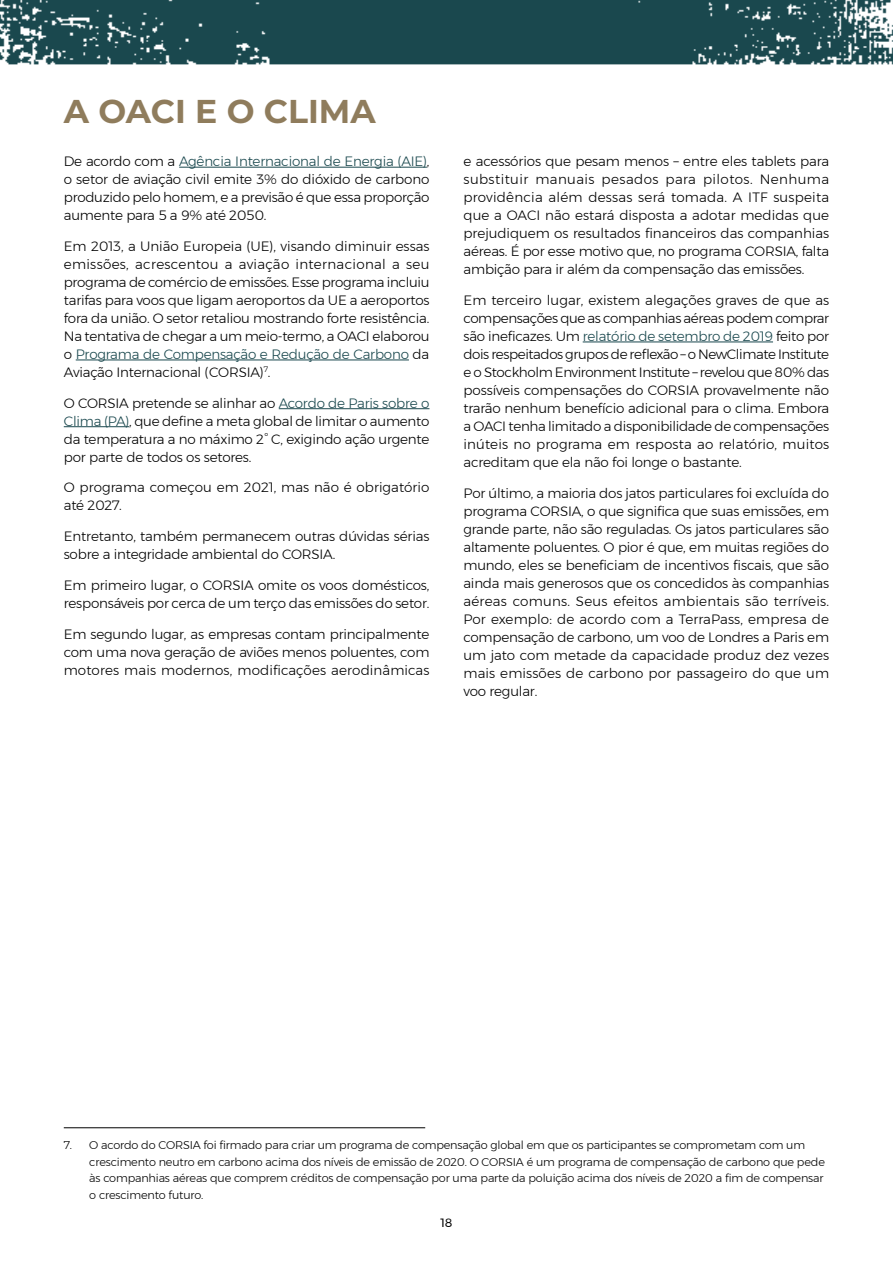
<style>
.page{position:relative;width:893px;height:1263px;background:#fff}
.page>*{position:absolute;margin:0;border:0;box-sizing:border-box;transform-origin:0 0}
.t1{font:700 33px "Montserrat";color:#8f7c5c}
.t2{font:300 13.5px/18px "Montserrat";letter-spacing:-.015em;color:#000;text-align:justify}
.t3{font:300 13.5px/18px "Montserrat";letter-spacing:.005em;color:#000}
.t4{font:12px "Montserrat";color:#000}
.t5{font:300 11.25px/16.5px "Montserrat";letter-spacing:-.015em;color:#000}
.s1{color:#1a484e}
</style>
<div class="page">
<img style="left:0;top:0;width:893px;height:65px">
<hr style="left:179px;top:167px;width:248px;height:1px;background:#1a484e">
<hr style="left:76px;top:360px;width:333px;height:1px;background:#1a484e">
<hr style="left:279px;top:408px;width:150px;height:1px;background:#1a484e">
<hr style="left:64px;top:426px;width:65px;height:1px;background:#1a484e">
<hr style="left:583px;top:342px;width:190px;height:1px;background:#1a484e">
<hr style="left:64px;top:1127px;width:361px;height:1px;background:#000">
<h1 class="t1" style="left:64px;top:87px;width:313px">A OACI E O CLIMA</h1>
<p class="t2" style="left:64px;top:152px;width:367px">De acordo com a <span class="s1">Agência Internacional de Energia (AIE)</span>, o setor de aviação civil emite 3% do dióxido de carbono produzido pelo homem, e a previsão é que essa proporção aumente para 5 a 9% até 2050.</p>
<p class="t2" style="left:64px;top:237px;width:367px">Em 2013, a União Europeia (UE), visando diminuir essas emissões, acrescentou a aviação internacional a seu programa de comércio de emissões. Esse programa incluiu tarifas para voos que ligam aeroportos da UE a aeroportos fora da união. O setor retaliou mostrando forte resistência.<br>Na tentativa de chegar a um meio-termo, a OACI elaborou o <span class="s1">Programa de Compensação e Redução de Carbono</span> da Aviação Internacional (CORSIA)<sup>7</sup>.</p>
<p class="t2" style="left:64px;top:394px;width:367px">O CORSIA pretende se alinhar ao <span class="s1">Acordo de Paris sobre o Clima (PA)</span>, que define a meta global de limitar o aumento da temperatura a no máximo 2° C, exigindo ação urgente por parte de todos os setores.</p>
<p class="t3" style="left:64px;top:478px;width:367px">O programa começou em 2021, mas não é obrigatório até 2027.</p>
<p class="t2" style="left:64px;top:527px;width:367px">Entretanto, também permanecem outras dúvidas sérias sobre a integridade ambiental do CORSIA.</p>
<p class="t2" style="left:64px;top:576px;width:367px">Em primeiro lugar, o CORSIA omite os voos domésticos, responsáveis por cerca de um terço das emissões do setor.</p>
<p class="t2" style="left:64px;top:625px;width:367px">Em segundo lugar, as empresas contam principalmente com uma nova geração de aviões menos poluentes, com motores mais modernos, modificações aerodinâmicas</p>
<p class="t2" style="left:463px;top:152px;width:367px">e acessórios que pesam menos – entre eles tablets para substituir manuais pesados para pilotos. Nenhuma providência além dessas será tomada. A ITF suspeita que a OACI não estará disposta a adotar medidas que prejudiquem os resultados financeiros das companhias aéreas. É por esse motivo que, no programa CORSIA, falta ambição para ir além da compensação das emissões.</p>
<p class="t2" style="left:463px;top:291px;width:367px">Em terceiro lugar, existem alegações graves de que as compensações que as companhias aéreas podem comprar são ineficazes. Um <span class="s1">relatório de setembro de 2019</span> feito por dois respeitados grupos de reflexão – o NewClimate Institute e o Stockholm Environment Institute – revelou que 80% das possíveis compensações do CORSIA provavelmente não trarão nenhum benefício adicional para o clima. Embora a OACI tenha limitado a disponibilidade de compensações inúteis no programa em resposta ao relatório, muitos acreditam que ela não foi longe o bastante.</p>
<p class="t2" style="left:463px;top:484px;width:367px">Por último, a maioria dos jatos particulares foi excluída do programa CORSIA, o que significa que suas emissões, em grande parte, não são reguladas. Os jatos particulares são altamente poluentes. O pior é que, em muitas regiões do mundo, eles se beneficiam de incentivos fiscais, que são ainda mais generosos que os concedidos às companhias aéreas comuns. Seus efeitos ambientais são terríveis.<br>Por exemplo: de acordo com a TerraPass, empresa de compensação de carbono, um voo de Londres a Paris em um jato com metade da capacidade produz dez vezes mais emissões de carbono por passageiro do que um voo regular.</p>
<p class="t5" style="left:89px;top:1137px;width:737px;text-indent:-26px">7. O acordo do CORSIA foi firmado para criar um programa de compensação global em que os participantes se comprometam com um crescimento neutro em carbono acima dos níveis de emissão de 2020. O CORSIA é um programa de compensação de carbono que pede às companhias aéreas que comprem créditos de compensação por uma parte da poluição acima dos níveis de 2020 a fim de compensar o crescimento futuro.</p>
<p class="t4" style="left:441px;top:1213px;width:13px">18</p>
</div>
